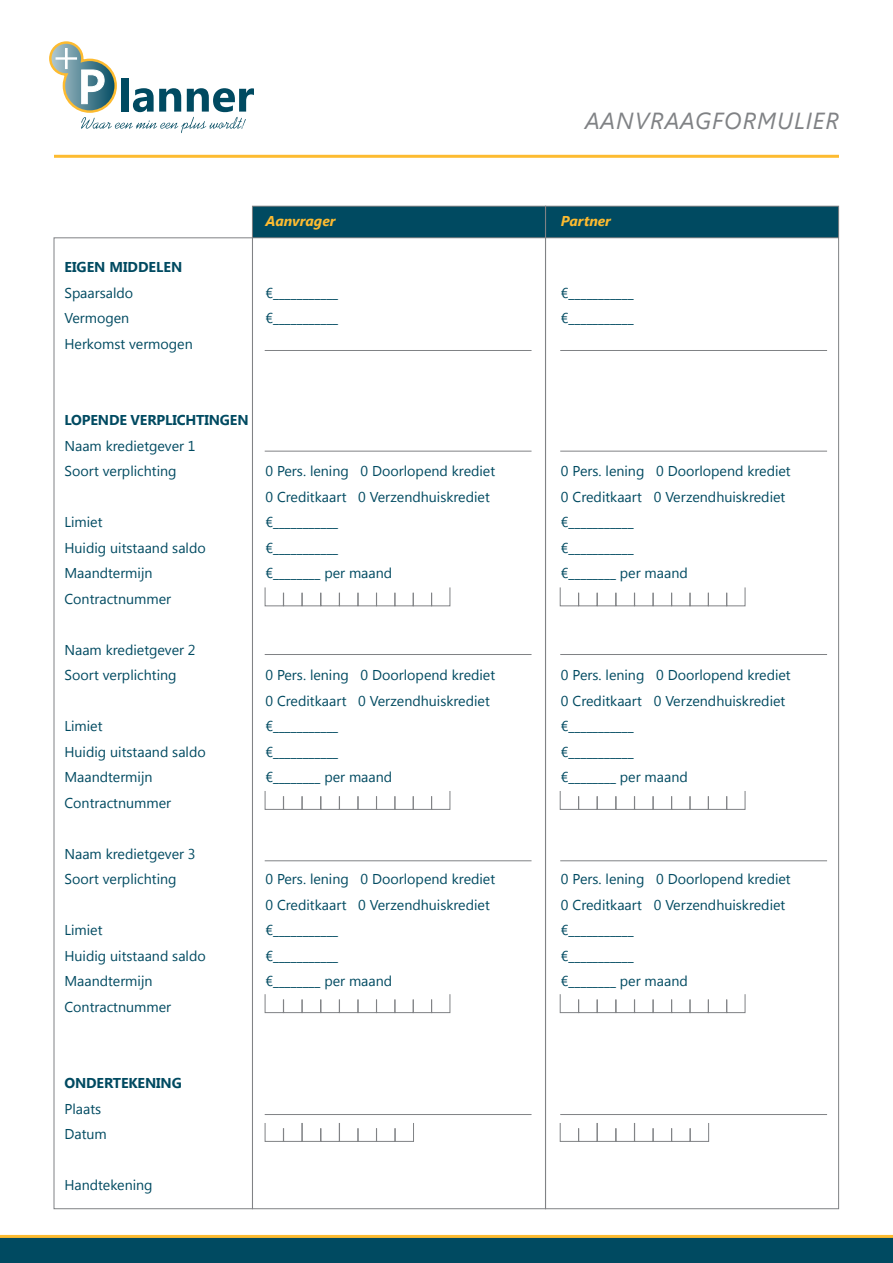
<style>
.page{position:relative;width:893px;height:1263px;background:#fff}
.page>*{position:absolute;margin:0;border:0;box-sizing:border-box;transform-origin:0 0}
.t1{font:italic 23.25px "Segoe UI";letter-spacing:.04em;color:#808285}
.t2{font:14.25px/25.5px "Segoe UI";color:#004a61}
.t3{font:700 14.25px "Segoe UI";letter-spacing:-.01em;color:#004a61}
.t4{font:italic 700 14.25px "Segoe UI";color:#fdbb30}
</style>
<div class="page">
<svg style="left:49px;top:41px;width:205px;height:92px"></svg>
<svg style="left:0;top:1235px;width:893px;height:28px;background:#1a555b"></svg>
<hr style="left:54px;top:155px;width:785px;height:3px;background:#fdbb30">
<div style="left:252px;top:206px;width:587px;height:32px;background:#004a61"></div>
<hr style="left:252px;top:237px;width:587px;height:1px;background:#808285">
<hr style="left:265px;top:654px;width:266px;height:1px;background:#808285">
<hr style="left:265px;top:860px;width:266px;height:1px;background:#808285">
<hr style="left:265px;top:350px;width:266px;height:1px;background:#808285">
<hr style="left:265px;top:451px;width:266px;height:1px;background:#808285">
<hr style="left:265px;top:1114px;width:266px;height:1px;background:#808285">
<hr style="left:560px;top:654px;width:267px;height:1px;background:#808285">
<hr style="left:560px;top:860px;width:267px;height:1px;background:#808285">
<hr style="left:560px;top:350px;width:267px;height:1px;background:#808285">
<hr style="left:560px;top:451px;width:267px;height:1px;background:#808285">
<hr style="left:560px;top:1114px;width:267px;height:1px;background:#808285">
<div style="left:376px;top:1128px;width:19px;height:14px;border:1px solid #808285"></div>
<svg style="left:264px;top:1123px;width:94px;height:19px"></svg>
<div style="left:358px;top:1128px;width:19px;height:14px;border:1px solid #808285"></div>
<svg style="left:394px;top:1123px;width:20px;height:19px"></svg>
<div style="left:671px;top:1128px;width:19px;height:14px;border:1px solid #808285"></div>
<svg style="left:559px;top:1123px;width:94px;height:19px"></svg>
<div style="left:653px;top:1128px;width:19px;height:14px;border:1px solid #808285"></div>
<svg style="left:690px;top:1123px;width:19px;height:19px"></svg>
<svg style="left:264px;top:587px;width:20px;height:20px"></svg>
<div style="left:321px;top:592px;width:19px;height:14px;border:1px solid #808285"></div>
<div style="left:283px;top:592px;width:19px;height:14px;border:1px solid #808285"></div>
<div style="left:339px;top:592px;width:19px;height:14px;border:1px solid #808285"></div>
<div style="left:376px;top:592px;width:19px;height:14px;border:1px solid #808285"></div>
<div style="left:413px;top:592px;width:19px;height:14px;border:1px solid #808285"></div>
<div style="left:302px;top:592px;width:19px;height:14px;border:1px solid #808285"></div>
<div style="left:358px;top:592px;width:19px;height:14px;border:1px solid #808285"></div>
<div style="left:395px;top:592px;width:19px;height:14px;border:1px solid #808285"></div>
<svg style="left:431px;top:587px;width:20px;height:20px"></svg>
<svg style="left:264px;top:791px;width:19px;height:19px"></svg>
<div style="left:321px;top:796px;width:19px;height:14px;border:1px solid #808285"></div>
<div style="left:283px;top:796px;width:19px;height:14px;border:1px solid #808285"></div>
<div style="left:339px;top:796px;width:19px;height:14px;border:1px solid #808285"></div>
<div style="left:376px;top:796px;width:19px;height:14px;border:1px solid #808285"></div>
<div style="left:413px;top:796px;width:19px;height:14px;border:1px solid #808285"></div>
<div style="left:302px;top:796px;width:19px;height:14px;border:1px solid #808285"></div>
<div style="left:358px;top:796px;width:19px;height:14px;border:1px solid #808285"></div>
<div style="left:395px;top:796px;width:19px;height:14px;border:1px solid #808285"></div>
<svg style="left:431px;top:791px;width:20px;height:19px"></svg>
<svg style="left:264px;top:994px;width:19px;height:19px"></svg>
<div style="left:321px;top:999px;width:19px;height:14px;border:1px solid #808285"></div>
<div style="left:283px;top:999px;width:19px;height:14px;border:1px solid #808285"></div>
<div style="left:339px;top:999px;width:19px;height:14px;border:1px solid #808285"></div>
<div style="left:376px;top:999px;width:19px;height:14px;border:1px solid #808285"></div>
<div style="left:413px;top:999px;width:19px;height:14px;border:1px solid #808285"></div>
<div style="left:302px;top:999px;width:19px;height:14px;border:1px solid #808285"></div>
<div style="left:358px;top:999px;width:19px;height:14px;border:1px solid #808285"></div>
<div style="left:395px;top:999px;width:19px;height:14px;border:1px solid #808285"></div>
<svg style="left:431px;top:994px;width:20px;height:19px"></svg>
<svg style="left:559px;top:587px;width:20px;height:20px"></svg>
<div style="left:616px;top:592px;width:19px;height:14px;border:1px solid #808285"></div>
<div style="left:578px;top:592px;width:19px;height:14px;border:1px solid #808285"></div>
<div style="left:634px;top:592px;width:19px;height:14px;border:1px solid #808285"></div>
<div style="left:671px;top:592px;width:19px;height:14px;border:1px solid #808285"></div>
<div style="left:708px;top:592px;width:19px;height:14px;border:1px solid #808285"></div>
<div style="left:597px;top:592px;width:19px;height:14px;border:1px solid #808285"></div>
<div style="left:653px;top:592px;width:19px;height:14px;border:1px solid #808285"></div>
<div style="left:690px;top:592px;width:19px;height:14px;border:1px solid #808285"></div>
<svg style="left:726px;top:587px;width:20px;height:20px"></svg>
<svg style="left:559px;top:791px;width:19px;height:19px"></svg>
<div style="left:616px;top:796px;width:19px;height:14px;border:1px solid #808285"></div>
<div style="left:578px;top:796px;width:19px;height:14px;border:1px solid #808285"></div>
<div style="left:634px;top:796px;width:19px;height:14px;border:1px solid #808285"></div>
<div style="left:671px;top:796px;width:19px;height:14px;border:1px solid #808285"></div>
<div style="left:708px;top:796px;width:19px;height:14px;border:1px solid #808285"></div>
<div style="left:597px;top:796px;width:19px;height:14px;border:1px solid #808285"></div>
<div style="left:653px;top:796px;width:19px;height:14px;border:1px solid #808285"></div>
<div style="left:690px;top:796px;width:19px;height:14px;border:1px solid #808285"></div>
<svg style="left:726px;top:791px;width:20px;height:19px"></svg>
<svg style="left:559px;top:994px;width:19px;height:19px"></svg>
<div style="left:616px;top:999px;width:19px;height:14px;border:1px solid #808285"></div>
<div style="left:578px;top:999px;width:19px;height:14px;border:1px solid #808285"></div>
<div style="left:634px;top:999px;width:19px;height:14px;border:1px solid #808285"></div>
<div style="left:671px;top:999px;width:19px;height:14px;border:1px solid #808285"></div>
<div style="left:708px;top:999px;width:19px;height:14px;border:1px solid #808285"></div>
<div style="left:597px;top:999px;width:19px;height:14px;border:1px solid #808285"></div>
<div style="left:653px;top:999px;width:19px;height:14px;border:1px solid #808285"></div>
<div style="left:690px;top:999px;width:19px;height:14px;border:1px solid #808285"></div>
<svg style="left:726px;top:994px;width:20px;height:19px"></svg>
<h1 class="t1" style="left:585px;top:105px;width:255px">AANVRAAGFORMULIER</h1>
<p class="t4" style="left:265px;top:210px;width:72px">Aanvrager</p>
<p class="t4" style="left:561px;top:210px;width:52px">Partner</p>
<p class="t3" style="left:64px;top:257px;width:119px">EIGEN MIDDELEN</p>
<p class="t2" style="left:64px;top:279px;width:70px">Spaarsaldo</p>
<p class="t2" style="left:265px;top:279px;width:74px">€___________</p>
<p class="t2" style="left:561px;top:279px;width:74px">€___________</p>
<p class="t2" style="left:64px;top:305px;width:66px">Vermogen</p>
<p class="t2" style="left:265px;top:305px;width:74px">€___________</p>
<p class="t2" style="left:561px;top:305px;width:74px">€___________</p>
<p class="t2" style="left:64px;top:330px;width:130px">Herkomst vermogen</p>
<p class="t3" style="left:64px;top:410px;width:186px">LOPENDE VERPLICHTINGEN</p>
<p class="t2" style="left:64px;top:432px;width:133px">Naam kredietgever 1<br>Soort verplichting</p>
<p class="t2" style="left:265px;top:458px;width:231px">0 Pers. lening 0 Doorlopend krediet</p>
<p class="t2" style="left:561px;top:458px;width:231px">0 Pers. lening 0 Doorlopend krediet</p>
<p class="t2" style="left:265px;top:483px;width:226px">0 Creditkaart 0 Verzendhuiskrediet</p>
<p class="t2" style="left:561px;top:483px;width:226px">0 Creditkaart 0 Verzendhuiskrediet</p>
<p class="t2" style="left:64px;top:509px;width:40px">Limiet</p>
<p class="t2" style="left:265px;top:509px;width:74px">€___________</p>
<p class="t2" style="left:561px;top:509px;width:74px">€___________</p>
<p class="t2" style="left:64px;top:534px;width:143px">Huidig uitstaand saldo</p>
<p class="t2" style="left:265px;top:534px;width:74px">€___________</p>
<p class="t2" style="left:561px;top:534px;width:74px">€___________</p>
<p class="t2" style="left:64px;top:560px;width:90px">Maandtermijn</p>
<p class="t2" style="left:265px;top:560px;width:128px">€________ per maand</p>
<p class="t2" style="left:561px;top:560px;width:128px">€________ per maand</p>
<p class="t2" style="left:64px;top:585px;width:108px">Contractnummer</p>
<p class="t2" style="left:64px;top:636px;width:133px">Naam kredietgever 2<br>Soort verplichting</p>
<p class="t2" style="left:265px;top:662px;width:231px">0 Pers. lening 0 Doorlopend krediet</p>
<p class="t2" style="left:561px;top:662px;width:231px">0 Pers. lening 0 Doorlopend krediet</p>
<p class="t2" style="left:265px;top:687px;width:226px">0 Creditkaart 0 Verzendhuiskrediet</p>
<p class="t2" style="left:561px;top:687px;width:226px">0 Creditkaart 0 Verzendhuiskrediet</p>
<p class="t2" style="left:64px;top:713px;width:40px">Limiet</p>
<p class="t2" style="left:265px;top:713px;width:74px">€___________</p>
<p class="t2" style="left:561px;top:713px;width:74px">€___________</p>
<p class="t2" style="left:64px;top:738px;width:143px">Huidig uitstaand saldo</p>
<p class="t2" style="left:265px;top:738px;width:74px">€___________</p>
<p class="t2" style="left:561px;top:738px;width:74px">€___________</p>
<p class="t2" style="left:64px;top:764px;width:90px">Maandtermijn</p>
<p class="t2" style="left:265px;top:764px;width:128px">€________ per maand</p>
<p class="t2" style="left:561px;top:764px;width:128px">€________ per maand</p>
<p class="t2" style="left:64px;top:789px;width:108px">Contractnummer</p>
<p class="t2" style="left:64px;top:840px;width:133px">Naam kredietgever 3<br>Soort verplichting</p>
<p class="t2" style="left:265px;top:866px;width:231px">0 Pers. lening 0 Doorlopend krediet</p>
<p class="t2" style="left:561px;top:866px;width:231px">0 Pers. lening 0 Doorlopend krediet</p>
<p class="t2" style="left:265px;top:891px;width:226px">0 Creditkaart 0 Verzendhuiskrediet</p>
<p class="t2" style="left:561px;top:891px;width:226px">0 Creditkaart 0 Verzendhuiskrediet</p>
<p class="t2" style="left:64px;top:917px;width:40px">Limiet</p>
<p class="t2" style="left:265px;top:917px;width:74px">€___________</p>
<p class="t2" style="left:561px;top:917px;width:74px">€___________</p>
<p class="t2" style="left:64px;top:942px;width:143px">Huidig uitstaand saldo</p>
<p class="t2" style="left:265px;top:942px;width:74px">€___________</p>
<p class="t2" style="left:561px;top:942px;width:74px">€___________</p>
<p class="t2" style="left:64px;top:968px;width:90px">Maandtermijn</p>
<p class="t2" style="left:265px;top:968px;width:128px">€________ per maand</p>
<p class="t2" style="left:561px;top:968px;width:128px">€________ per maand</p>
<p class="t2" style="left:64px;top:993px;width:108px">Contractnummer</p>
<p class="t3" style="left:64px;top:1073px;width:119px">ONDERTEKENING</p>
<p class="t2" style="left:64px;top:1095px;width:44px">Plaats<br>Datum</p>
<p class="t2" style="left:64px;top:1172px;width:90px">Handtekening</p>
</div>
